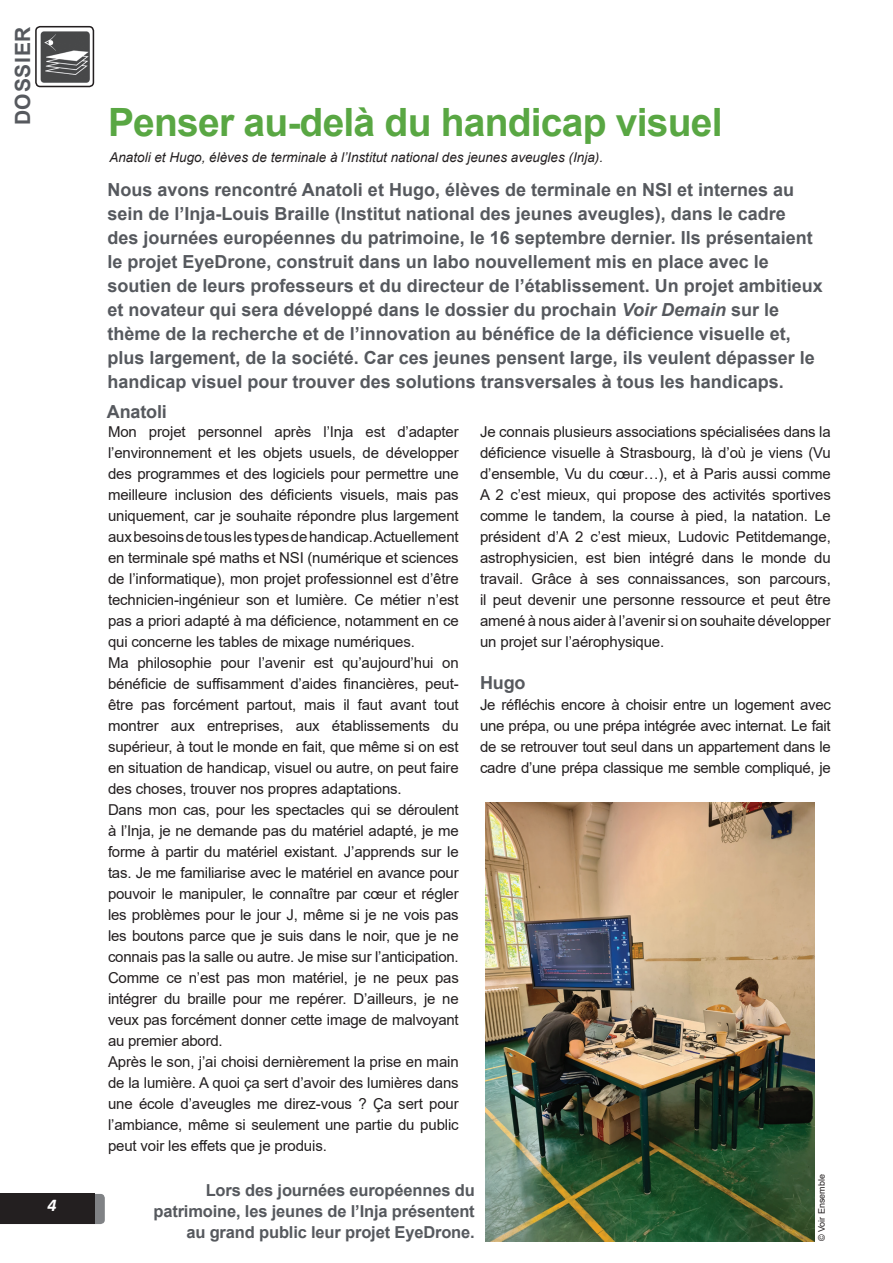
<style>
.page{position:relative;width:893px;height:1263px;background:#fff}
.page>*{position:absolute;margin:0;border:0;box-sizing:border-box;transform-origin:0 0}
.t1{font:700 39px "Arial";letter-spacing:-.02em;color:#59a743}
.t2{font:700 21px "Arial";letter-spacing:.035em;color:#56595e}
.t3{font:700 18px/24px "Arial";color:#56595e}
.t4{font:italic 700 18px "Calibri";color:#fff}
.t5{font:700 16.5px/21px "Arial";letter-spacing:-.01em;color:#56595e;text-align:right}
.t6{font:15px/21px "Arial";letter-spacing:-.01em;color:#231f20;text-align:justify}
.t7{font:italic 13.5px "Arial";color:#231f20}
.t8{font:9px "Arial";color:#231f20}
.s1{font-style:italic}
</style>
<div class="page">
<svg style="left:0;top:1194px;width:105px;height:30px"></svg>
<div style="left:0;top:1193px;width:94px;height:30px;background:#231f20"></div>
<img style="left:40px;top:31px;width:50px;height:52px">
<div style="left:35px;top:26px;width:59px;height:61px;border:2px solid #231f20;border-radius:4px"></div>
<img style="left:485px;top:803px;width:329px;height:438px">
<h2 class="t2" style="left:8px;top:125px;width:100px;rotate:-90deg">Dossier</h2>
<p class="t4" style="left:48px;top:1192px;width:11px">4</p>
<h1 class="t1" style="left:108px;top:95px;width:616px">Penser au-delà du handicap visuel</h1>
<p class="t3" style="left:108px;top:178px;width:717px">Nous avons rencontré Anatoli et Hugo, élèves de terminale en NSI et internes au sein de l’Inja-Louis Braille (Institut national des jeunes aveugles), dans le cadre<br>des journées européennes du patrimoine, le 16 septembre dernier. Ils présentaient le projet EyeDrone, construit dans un labo nouvellement mis en place avec le soutien de leurs professeurs et du directeur de l’établissement. Un projet ambitieux et novateur qui sera développé dans le dossier du prochain <span class="s1">Voir Demain</span> sur le thème de la recherche et de l’innovation au bénéfice de la déficience visuelle et, plus largement, de la société. Car ces jeunes pensent large, ils veulent dépasser le handicap visuel pour trouver des solutions transversales à tous les handicaps.</p>
<p class="t7" style="left:109px;top:148px;width:495px">Anatoli et Hugo, élèves de terminale à l’Institut national des jeunes aveugles (Inja).</p>
<p class="t3" style="left:107px;top:400px;width:61px">Anatoli</p>
<p class="t6" style="left:108px;top:421px;width:352px;text-align:left">Mon projet personnel après l’Inja est d’adapter l’environnement et les objets usuels, de développer des programmes et des logiciels pour permettre une meilleure inclusion des déficients visuels, mais pas uniquement, car je souhaite répondre plus largement aux besoins de tous les types de handicap. Actuellement en terminale spé maths et NSI (numérique et sciences de l’informatique), mon projet professionnel est d’être technicien-ingénieur son et lumière. Ce métier n’est pas a priori adapté à ma déficience, notamment en ce qui concerne les tables de mixage numériques.<br>Ma philosophie pour l’avenir est qu’aujourd’hui on bénéficie de suffisamment d’aides financières, peut&shy;être pas forcément partout, mais il faut avant tout montrer aux entreprises, aux établissements du supérieur, à tout le monde en fait, que même si on est en situation de handicap, visuel ou autre, on peut faire des choses, trouver nos propres adaptations.<br>Dans mon cas, pour les spectacles qui se déroulent à l’Inja, je ne demande pas du matériel adapté, je me forme à partir du matériel existant. J’apprends sur le tas. Je me familiarise avec le matériel en avance pour pouvoir le manipuler, le connaître par cœur et régler les problèmes pour le jour J, même si je ne vois pas les boutons parce que je suis dans le noir, que je ne connais pas la salle ou autre. Je mise sur l’anticipation.<br>Comme ce n’est pas mon matériel, je ne peux pas intégrer du braille pour me repérer. D’ailleurs, je ne veux pas forcément donner cette image de malvoyant au premier abord.<br>Après le son, j’ai choisi dernièrement la prise en main de la lumière. A quoi ça sert d’avoir des lumières dans une école d’aveugles me direz-vous ? Ça sert pour l’ambiance, même si seulement une partie du public peut voir les effets que je produis.</p>
<p class="t6" style="left:480px;top:421px;width:352px">Je connais plusieurs associations spécialisées dans la déficience visuelle à Strasbourg, là d’où je viens (Vu d’ensemble, Vu du cœur…), et à Paris aussi comme A 2 c’est mieux, qui propose des activités sportives comme le tandem, la course à pied, la natation. Le président d’A 2 c’est mieux, Ludovic Petitdemange, astrophysicien, est bien intégré dans le monde du travail. Grâce à ses connaissances, son parcours, il peut devenir une personne ressource et peut être amené à nous aider à l’avenir si on souhaite développer un projet sur l’aérophysique.</p>
<p class="t3" style="left:480px;top:671px;width:47px">Hugo</p>
<p class="t6" style="left:480px;top:694px;width:352px">Je réfléchis encore à choisir entre un logement avec une prépa, ou une prépa intégrée avec internat. Le fait de se retrouver tout seul dans un appartement dans le cadre d’une prépa classique me semble compliqué, je</p>
<p class="t5" style="left:153px;top:1180px;width:323px">Lors des journées européennes du patrimoine, les jeunes de l’Inja présentent au grand public leur projet EyeDrone.</p>
<p class="t8" style="left:815px;top:1241px;width:69px;rotate:-90deg">© Voir Ensemble</p>
</div>
